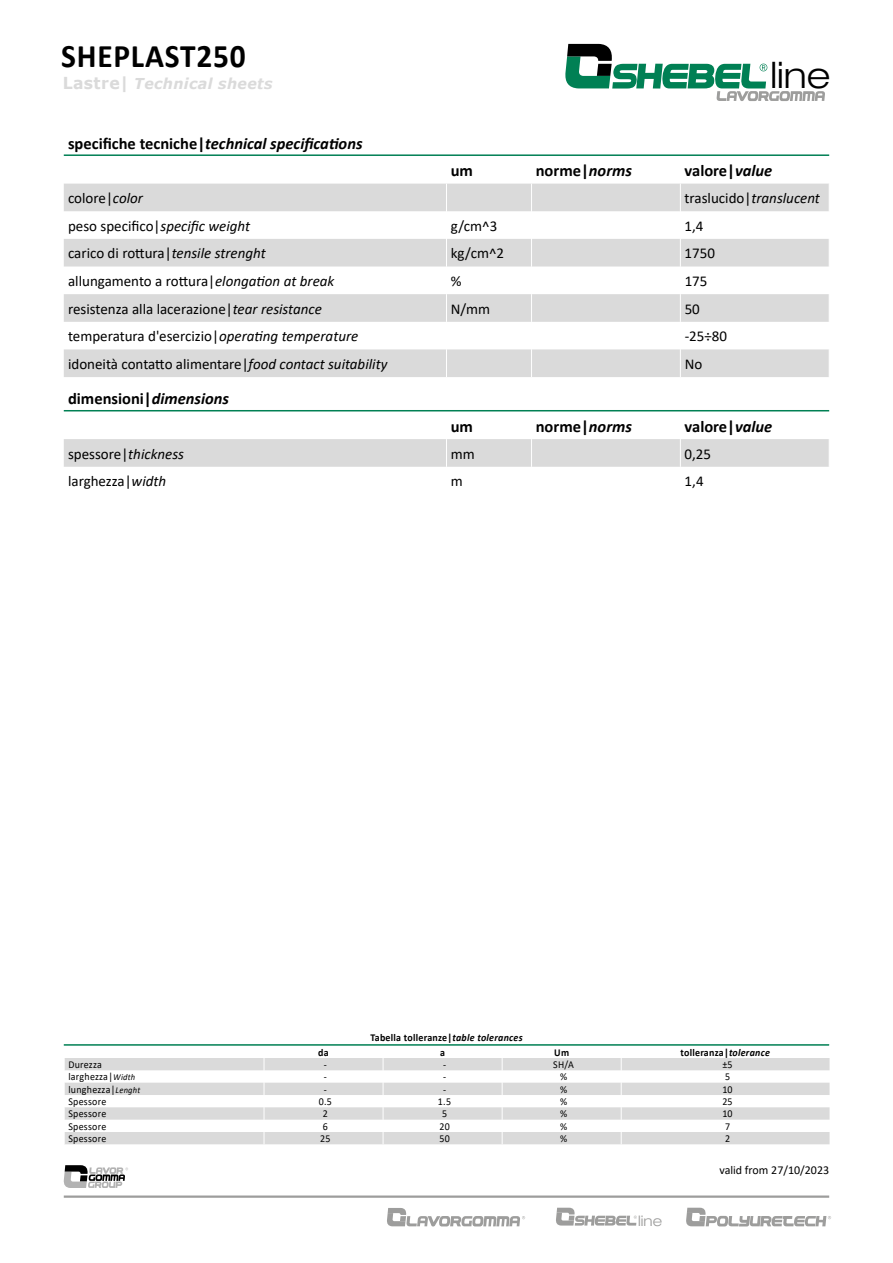
<style>
.page{position:relative;width:893px;height:1263px;background:#fff}
.page>*{position:absolute;margin:0;border:0;box-sizing:border-box;transform-origin:0 0}
.t1{font:300 expanded 36.45px "Helvetica Neue LT Std";color:#000}
.t2{font:700 33px "Calibri";letter-spacing:.025em;color:#000;scale:.95 1}
.t3{font:700 16.5px "Calibri";color:#000}
.t4{font:italic 700 16.5px "Calibri";color:#000}
.t5{font:15px "Calibri";color:#000}
.t6{font:italic 700 15px "Verdana";letter-spacing:.025em;color:#dadada;scale:.95 1}
.t7{font:300 expanded 14.55px "Helvetica Neue LT Std";color:#9d9d9c}
.t8{font:12px "Calibri";color:#000}
.t9{font:10.5px "Calibri";letter-spacing:.025em;color:#000;scale:.95 1}
.t10{font:700 10.5px "Calibri";letter-spacing:.025em;color:#000;scale:.95 1}
.s1{font-style:normal;font-size:16.5px}
.s2{font-style:normal}
.s3{font-style:italic}
.s4{font-style:italic;font-size:9px}
</style>
<div class="page">
<svg style="left:387px;top:1208px;width:138px;height:18px"></svg>
<svg style="left:556px;top:1208px;width:81px;height:17px"></svg>
<svg style="left:686px;top:1208px;width:145px;height:18px"></svg>
<hr style="left:64px;top:1195px;width:765px;height:3px;background:#9d9d9c">
<svg style="left:63px;top:1165px;width:65px;height:23px"></svg>
<svg style="left:565px;top:44px;width:260px;height:57px"></svg>
<hr style="left:64px;top:154px;width:765px;height:2px;background:#008054">
<svg style="left:64px;top:184px;width:765px;height:193px;fill:#dadada"></svg>
<svg style="left:446px;top:184px;width:1px;height:193px"></svg>
<svg style="left:531px;top:184px;width:1px;height:193px"></svg>
<svg style="left:680px;top:184px;width:1px;height:193px"></svg>
<hr style="left:64px;top:410px;width:765px;height:1px;background:#008054">
<div style="left:64px;top:439px;width:765px;height:28px;background:#dadada"></div>
<hr style="left:64px;top:1044px;width:765px;height:2px;background:#008054">
<svg style="left:65px;top:1058px;width:765px;height:86px;fill:#dadada"></svg>
<svg style="left:64px;top:1058px;width:1px;height:86px"></svg>
<svg style="left:264px;top:1058px;width:1px;height:86px"></svg>
<svg style="left:383px;top:1058px;width:1px;height:86px"></svg>
<svg style="left:502px;top:1058px;width:1px;height:86px"></svg>
<svg style="left:621px;top:1058px;width:1px;height:86px"></svg>
<h2 class="t2" style="left:61px;top:33px;width:196px">SHEPLAST250</h2>
<p class="t6" style="left:63px;top:74px;width:222px"><span class="s1">Lastre|</span> Technical sheets</p>
<p class="t4" style="left:68px;top:132px;width:296px"><span class="s2">specifiche tecniche|</span>technical specifications</p>
<h1 class="t1" style="left:770px;top:54px;width:61px">line</h1>
<p class="t3" style="left:451px;top:159px;width:24px">um</p>
<p class="t3" style="left:536px;top:159px;width:98px">norme|<span class="s3">norms</span></p>
<p class="t3" style="left:685px;top:159px;width:89px">valore|<span class="s3">value</span></p>
<p class="t5" style="left:68px;top:188px;width:76px">colore|<span class="s3">color</span></p>
<p class="t5" style="left:685px;top:188px;width:137px">traslucido|<span class="s3">translucent</span></p>
<p class="t5" style="left:68px;top:215px;width:184px">peso specifico|<span class="s3">specific weight</span></p>
<p class="t5" style="left:451px;top:215px;width:48px">g/cm^3</p>
<p class="t5" style="left:685px;top:215px;width:20px">1,4</p>
<p class="t5" style="left:68px;top:243px;width:199px">carico di rottura|<span class="s3">tensile strenght</span></p>
<p class="t5" style="left:451px;top:243px;width:55px">kg/cm^2</p>
<p class="t5" style="left:685px;top:243px;width:32px">1750</p>
<p class="t5" style="left:68px;top:271px;width:268px">allungamento a rottura|<span class="s3">elongation at break</span></p>
<p class="t5" style="left:451px;top:271px;width:12px">%</p>
<p class="t5" style="left:685px;top:271px;width:24px">175</p>
<p class="t5" style="left:68px;top:298px;width:255px">resistenza alla lacerazione|<span class="s3">tear resistance</span></p>
<p class="t5" style="left:451px;top:298px;width:41px">N/mm</p>
<p class="t5" style="left:685px;top:298px;width:17px">50</p>
<p class="t5" style="left:68px;top:326px;width:292px">temperatura d'esercizio|<span class="s3">operating temperature</span></p>
<p class="t5" style="left:685px;top:326px;width:44px">-25÷80</p>
<p class="t5" style="left:68px;top:354px;width:321px">idoneità contatto alimentare|<span class="s3">food contact suitability</span></p>
<p class="t5" style="left:685px;top:354px;width:19px">No</p>
<p class="t3" style="left:68px;top:387px;width:163px">dimensioni|<span class="s3">dimensions</span></p>
<p class="t3" style="left:451px;top:414px;width:24px">um</p>
<p class="t3" style="left:536px;top:414px;width:98px">norme|<span class="s3">norms</span></p>
<p class="t3" style="left:685px;top:414px;width:89px">valore|<span class="s3">value</span></p>
<p class="t5" style="left:68px;top:443px;width:118px">spessore|<span class="s3">thickness</span></p>
<p class="t5" style="left:451px;top:443px;width:25px">mm</p>
<p class="t5" style="left:685px;top:443px;width:28px">0,25</p>
<p class="t5" style="left:68px;top:471px;width:100px">larghezza|<span class="s3">width</span></p>
<p class="t5" style="left:451px;top:471px;width:13px">m</p>
<p class="t5" style="left:685px;top:471px;width:20px">1,4</p>
<p class="t10" style="left:370px;top:1030px;width:162px">Tabella tolleranze|<span class="s3">table tolerances</span></p>
<p class="t10" style="left:318px;top:1045px;width:13px">da</p>
<p class="t10" style="left:440px;top:1045px;width:7px">a</p>
<p class="t10" style="left:554px;top:1045px;width:17px">Um</p>
<p class="t10" style="left:680px;top:1045px;width:96px">tolleranza|<span class="s3">tolerance</span></p>
<p class="t9" style="left:68px;top:1057px;width:37px">Durezza</p>
<p class="t9" style="left:324px;top:1057px;width:5px">-</p>
<p class="t9" style="left:443px;top:1057px;width:5px">-</p>
<p class="t9" style="left:553px;top:1057px;width:23px">SH/A</p>
<p class="t9" style="left:722px;top:1057px;width:12px">±5</p>
<p class="t9" style="left:68px;top:1070px;width:72px">larghezza|<span class="s4">Width</span></p>
<p class="t9" style="left:324px;top:1070px;width:5px">-</p>
<p class="t9" style="left:443px;top:1070px;width:5px">-</p>
<p class="t9" style="left:560px;top:1070px;width:9px">%</p>
<p class="t9" style="left:725px;top:1070px;width:7px">5</p>
<p class="t9" style="left:68px;top:1082px;width:77px">lunghezza|<span class="s4">Lenght</span></p>
<p class="t9" style="left:324px;top:1082px;width:5px">-</p>
<p class="t9" style="left:443px;top:1082px;width:5px">-</p>
<p class="t9" style="left:560px;top:1082px;width:9px">%</p>
<p class="t9" style="left:722px;top:1082px;width:12px">10</p>
<p class="t9" style="left:68px;top:1094px;width:41px">Spessore</p>
<p class="t9" style="left:319px;top:1094px;width:15px">0.5</p>
<p class="t9" style="left:438px;top:1094px;width:15px">1.5</p>
<p class="t9" style="left:560px;top:1094px;width:9px">%</p>
<p class="t9" style="left:722px;top:1094px;width:12px">25</p>
<p class="t9" style="left:68px;top:1107px;width:41px">Spessore</p>
<p class="t9" style="left:323px;top:1107px;width:7px">2</p>
<p class="t9" style="left:442px;top:1107px;width:7px">5</p>
<p class="t9" style="left:560px;top:1107px;width:9px">%</p>
<p class="t9" style="left:722px;top:1107px;width:12px">10</p>
<p class="t9" style="left:68px;top:1119px;width:41px">Spessore</p>
<p class="t9" style="left:323px;top:1119px;width:7px">6</p>
<p class="t9" style="left:439px;top:1119px;width:12px">20</p>
<p class="t9" style="left:560px;top:1119px;width:9px">%</p>
<p class="t9" style="left:725px;top:1119px;width:7px">7</p>
<p class="t9" style="left:68px;top:1131px;width:41px">Spessore</p>
<p class="t9" style="left:320px;top:1131px;width:12px">25</p>
<p class="t9" style="left:439px;top:1131px;width:12px">50</p>
<p class="t9" style="left:560px;top:1131px;width:9px">%</p>
<p class="t9" style="left:725px;top:1131px;width:7px">2</p>
<p class="t7" style="left:638px;top:1212px;width:25px">line</p>
<p class="t8" style="left:719px;top:1162px;width:111px">valid from 27/10/2023</p>
</div>
